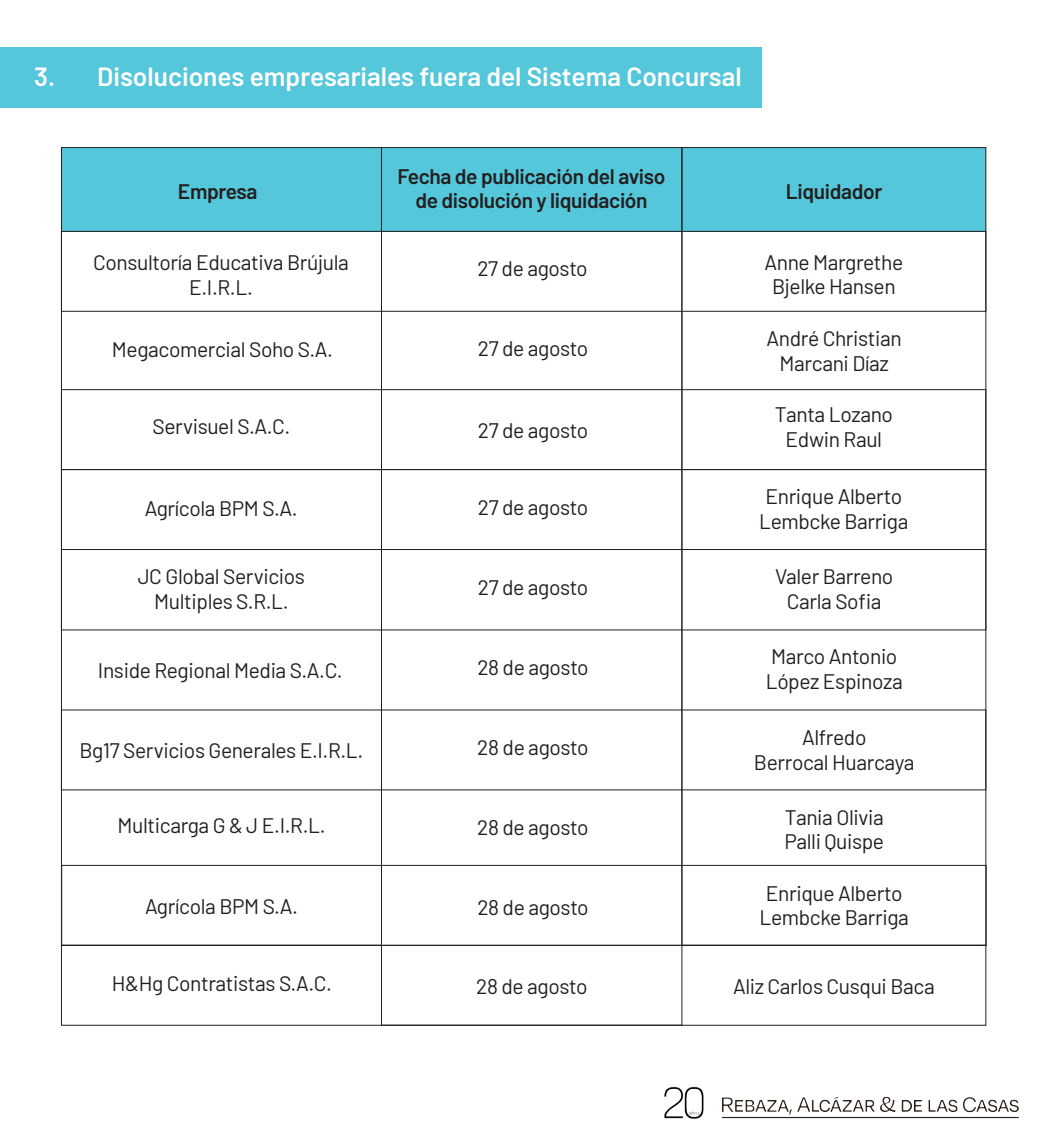
<style>
.page{position:relative;width:1042px;height:1132px;background:#fff}
.page>*{position:absolute;margin:0;border:0;box-sizing:border-box;transform-origin:0 0}
.t1{font:600 26.25px "Barlow";color:#fff}
.t2{font:21px/24.5px "Barlow";letter-spacing:-.02em;color:#231f20;text-align:center}
.t3{font:600 21px/24.5px "Barlow";letter-spacing:-.02em;color:#231f20;text-align:center}
</style>
<div class="page">
<div style="left:61px;top:944px;width:925px;height:81px;border:1px solid #231f20"></div>
<div style="left:61px;top:147px;width:925px;height:84px;background:#55c7da"></div>
<div style="left:61px;top:231px;width:925px;height:81px;border:1px solid #231f20"></div>
<div style="left:61px;top:389px;width:925px;height:81px;border:1px solid #231f20"></div>
<div style="left:61px;top:469px;width:925px;height:81px;border:1px solid #231f20"></div>
<div style="left:61px;top:549px;width:925px;height:81px;border:1px solid #231f20"></div>
<div style="left:0;top:47px;width:762px;height:61px;background:#55c7da"></div>
<div style="left:61px;top:864px;width:925px;height:81px;border:1px solid #231f20"></div>
<img style="left:664px;top:1086px;width:355px;height:33px">
<p class="t1" style="left:34px;top:57px;width:709px">3. Disoluciones empresariales fuera del Sistema Concursal</p>
<p class="t3" style="left:397px;top:162px;width:270px">Fecha de publicación del aviso de disolución y liquidación</p>
<p class="t3" style="left:178px;top:177px;width:81px">Empresa</p>
<p class="t3" style="left:786px;top:177px;width:98px">Liquidador</p>
<p class="t2" style="left:93px;top:249px;width:257px">Consultoría Educativa Brújula<br>E.I.R.L.</p>
<p class="t2" style="left:477px;top:254px;width:112px">27 de agosto</p>
<p class="t2" style="left:764px;top:248px;width:140px">Anne Margrethe<br>Bjelke Hansen</p>
<p class="t2" style="left:112px;top:335px;width:223px">Megacomercial Soho S.A.</p>
<p class="t2" style="left:478px;top:334px;width:112px">27 de agosto</p>
<p class="t2" style="left:766px;top:325px;width:137px">André Christian<br>Marcani Díaz</p>
<p class="t2" style="left:153px;top:412px;width:139px">Servisuel S.A.C.</p>
<p class="t2" style="left:478px;top:416px;width:112px">27 de agosto</p>
<p class="t2" style="left:775px;top:400px;width:120px">Tanta Lozano<br>Edwin Raul</p>
<p class="t2" style="left:145px;top:494px;width:154px">Agrícola BPM S.A.</p>
<p class="t2" style="left:478px;top:493px;width:112px">27 de agosto</p>
<p class="t2" style="left:759px;top:483px;width:151px;text-align:left">Enrique Alberto<br>Lembcke Barriga</p>
<p class="t2" style="left:138px;top:563px;width:169px">JC Global Servicios<br>Multiples S.R.L.</p>
<p class="t2" style="left:478px;top:573px;width:112px">27 de agosto</p>
<p class="t2" style="left:775px;top:563px;width:120px">Valer Barreno<br>Carla Sofia</p>
<p class="t2" style="left:98px;top:656px;width:246px">Inside Regional Media S.A.C.</p>
<p class="t2" style="left:477px;top:653px;width:113px">28 de agosto</p>
<p class="t2" style="left:766px;top:642px;width:138px;text-align:left">Marco Antonio<br>López Espinoza</p>
<p class="t2" style="left:80px;top:736px;width:285px">Bg17 Servicios Generales E.I.R.L.</p>
<p class="t2" style="left:477px;top:733px;width:113px">28 de agosto</p>
<p class="t2" style="left:754px;top:723px;width:162px">Alfredo<br>Berrocal Huarcaya</p>
<p class="t2" style="left:118px;top:811px;width:209px">Multicarga G &amp; J E.I.R.L.</p>
<p class="t2" style="left:477px;top:813px;width:113px">28 de agosto</p>
<p class="t2" style="left:784px;top:803px;width:101px;text-align:left">Tania Olivia<br>Palli Quispe</p>
<p class="t2" style="left:145px;top:892px;width:154px">Agrícola BPM S.A.</p>
<p class="t2" style="left:477px;top:893px;width:113px">28 de agosto</p>
<p class="t2" style="left:759px;top:879px;width:151px;text-align:left">Enrique Alberto<br>Lembcke Barriga</p>
<p class="t2" style="left:112px;top:969px;width:221px">H&amp;Hg Contratistas S.A.C.</p>
<p class="t2" style="left:476px;top:972px;width:113px">28 de agosto</p>
<p class="t2" style="left:733px;top:972px;width:203px">Aliz Carlos Cusqui Baca</p>
</div>
